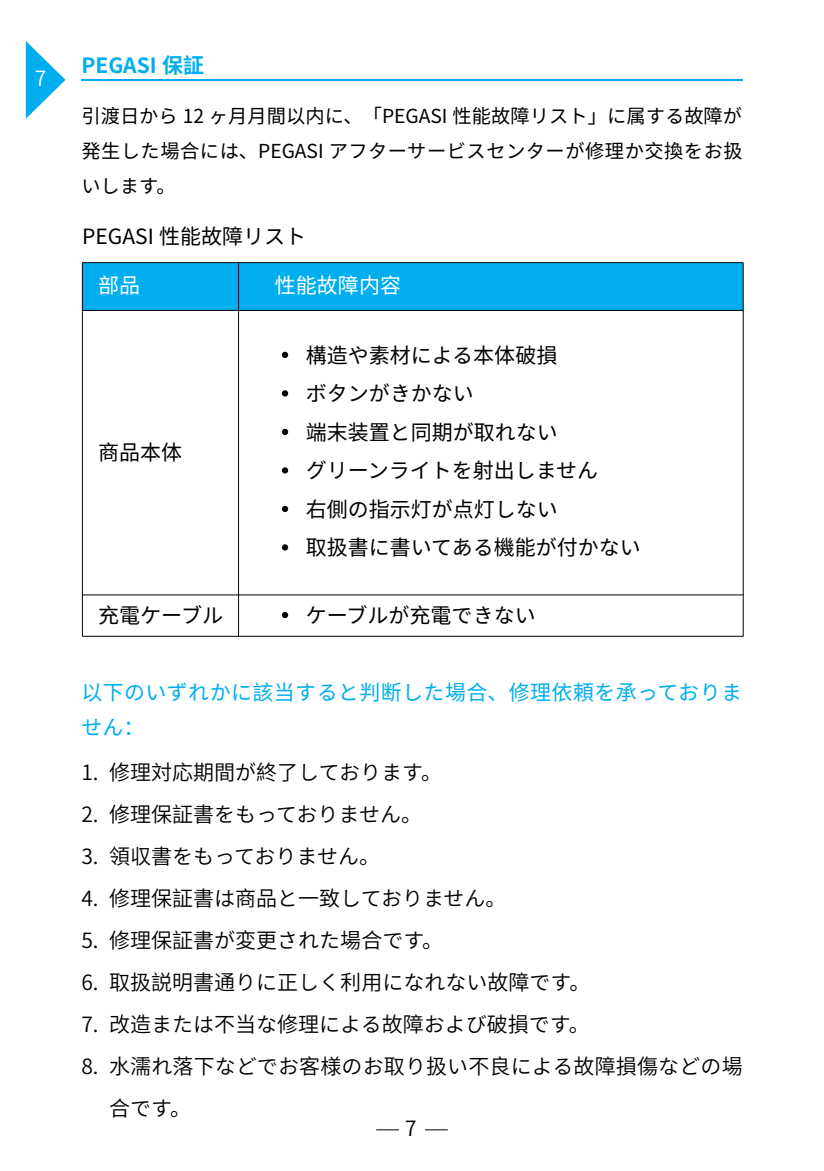
<style>
.page{position:relative;width:824px;height:1171px;background:#fff}
.page>*{position:absolute;margin:0;border:0;box-sizing:border-box;transform-origin:0 0}
.t1{font:21px/42px "Source Han Sans CN";color:#000}
.t2{font:21px/38.5px "Source Han Sans CN";color:#000}
.t3{font:21px/35px "Source Han Sans CN";letter-spacing:.02em;color:#00aeef}
.t4{font:700 21px "Source Han Sans CN";color:#00aeef}
.t5{font:21px "Source Han Sans CN";color:#fff}
.t6{font:21px "Source Han Sans CN";color:#fff}
.t7{font:19.25px/35px "Source Han Sans CN";letter-spacing:.025em;color:#000;text-align:justify}
</style>
<div class="page">
<svg style="left:26px;top:41px;width:39px;height:78px"></svg>
<svg style="left:376px;top:1129px;width:23px;height:1px"></svg>
<svg style="left:425px;top:1129px;width:23px;height:1px"></svg>
<hr style="left:81px;top:79px;width:661px;height:1px;background:#00aeef">
<div style="left:82px;top:263px;width:156px;height:47px;background:#00aeef"></div>
<div style="left:238px;top:263px;width:505px;height:47px;background:#00aeef"></div>
<hr style="left:82px;top:263px;width:1px;height:373px;background:#030000">
<hr style="left:238px;top:594px;width:1px;height:42px;background:#000">
<hr style="left:238px;top:263px;width:1px;height:332px;background:#030000">
<hr style="left:742px;top:263px;width:1px;height:373px;background:#030000">
<hr style="left:82px;top:636px;width:661px;height:1px;background:#000">
<hr style="left:82px;top:594px;width:156px;height:1px;background:#000">
<hr style="left:238px;top:594px;width:505px;height:1px;background:#030000">
<hr style="left:82px;top:310px;width:661px;height:1px;background:#030000">
<hr style="left:82px;top:262px;width:661px;height:1px;background:#030000">
<svg style="left:282px;top:352px;width:6px;height:6px"></svg>
<svg style="left:282px;top:390px;width:6px;height:6px"></svg>
<svg style="left:282px;top:429px;width:6px;height:6px"></svg>
<svg style="left:282px;top:544px;width:6px;height:6px"></svg>
<svg style="left:282px;top:612px;width:6px;height:6px"></svg>
<svg style="left:282px;top:506px;width:6px;height:6px"></svg>
<svg style="left:282px;top:467px;width:6px;height:6px"></svg>
<p class="t6" style="left:35px;top:66px;width:13px">7</p>
<p class="t4" style="left:81px;top:53px;width:124px">PEGASI 保証</p>
<p class="t7" style="left:81px;top:99px;width:662px">引渡日から 12 ヶ月月間以内に、「PEGASI 性能故障リスト」に属する故障が発生した場合には、PEGASI アフターサービスセンターが修理か交換をお扱いします。</p>
<p class="t2" style="left:82px;top:217px;width:225px">PEGASI 性能故障リスト</p>
<p class="t5" style="left:98px;top:274px;width:43px">部品</p>
<p class="t5" style="left:275px;top:274px;width:127px">性能故障内容</p>
<p class="t2" style="left:98px;top:433px;width:85px">商品本体</p>
<p class="t2" style="left:98px;top:596px;width:126px">充電ケーブル</p>
<p class="t2" style="left:306px;top:336px;width:336px">構造や素材による本体破損<br>ボタンがきかない<br>端末装置と同期が取れない<br>グリーンライトを射出しません<br>右側の指示灯が点灯しない<br>取扱書に書いてある機能が付かない</p>
<p class="t2" style="left:306px;top:596px;width:231px">ケーブルが充電できない</p>
<p class="t3" style="left:81px;top:675px;width:662px">以下のいずれかに該当すると判断した場合、修理依頼を承っておりません：</p>
<p class="t1" style="left:81px;top:751px;width:19px;text-align:justify">1.<br>2.<br>3.<br>4.<br>5.<br>6.<br>7.<br>8.</p>
<p class="t1" style="left:109px;top:751px;width:635px">修理対応期間が終了しております。<br>修理保証書をもっておりません。<br>領収書をもっておりません。<br>修理保証書は商品と一致しておりません。<br>修理保証書が変更された場合です。<br>取扱説明書通りに正しく利用になれない故障です。<br>改造または不当な修理による故障および破損です。<br>水濡れ落下などでお客様のお取り扱い不良による故障損傷などの場合です。</p>
<p class="t1" style="left:405px;top:1107px;width:13px">7</p>
</div>
